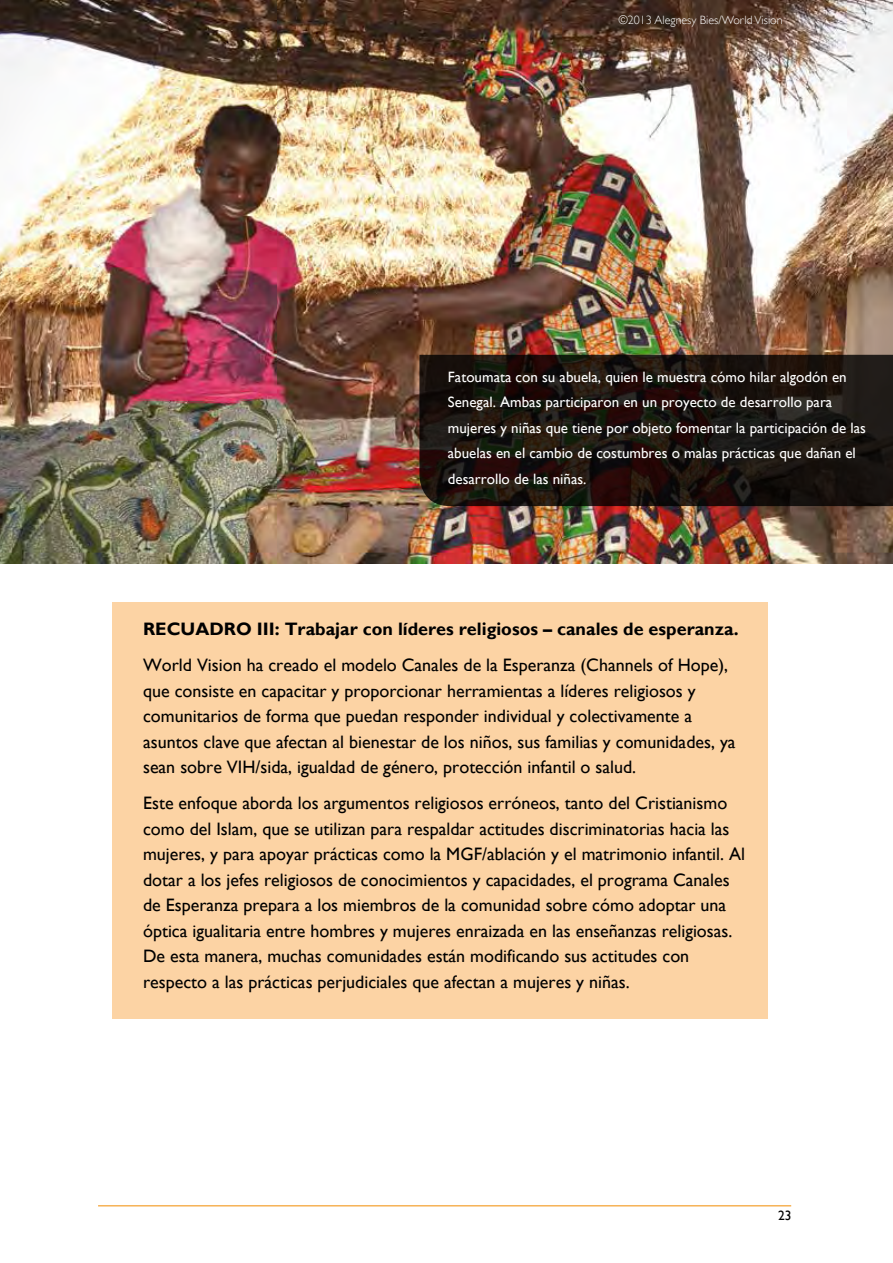
<style>
.page{position:relative;width:893px;height:1263px;background:#fff}
.page>*{position:absolute;margin:0;border:0;box-sizing:border-box;transform-origin:0 0}
.t1{font:18px/25.5px "Gill Sans";color:#000}
.t2{font:700 18px "Gill Sans";color:#000}
.t3{font:15px/25.5px "Gill Sans";color:#fff}
.t4{font:13.5px "Gill Sans";color:#000}
.t5{font:300 12px "Gill Sans";color:#fff}
</style>
<div class="page">
<hr style="left:98px;top:1205px;width:693px;height:1px;background:#f28c00">
<img style="left:0;top:0;width:893px;height:563px">
<svg style="left:419px;top:355px;width:474px;height:151px;background:#1c130f"></svg>
<div style="left:112px;top:602px;width:655px;height:417px;background:#fcd3a4"></div>
<p class="t5" style="left:618px;top:13px;width:166px">©2013 Alegnesy Bies/World Vision</p>
<p class="t3" style="left:448px;top:364px;width:420px">Fatoumata con su abuela, quien le muestra cómo hilar algodón en Senegal. Ambas participaron en un proyecto de desarrollo para mujeres y niñas que tiene por objeto fomentar la participación de las abuelas en el cambio de costumbres o malas prácticas que dañan el desarrollo de las niñas.</p>
<p class="t2" style="left:143px;top:618px;width:597px">RECUADRO III: Trabajar con líderes religiosos – canales de esperanza.</p>
<p class="t1" style="left:143px;top:652px;width:594px">World Vision ha creado el modelo Canales de la Esperanza (Channels of Hope), que consiste en capacitar y proporcionar herramientas a líderes religiosos y comunitarios de forma que puedan responder individual y colectivamente a asuntos clave que afectan al bienestar de los niños, sus familias y comunidades, ya sean sobre VIH/sida, igualdad de género, protección infantil o salud.</p>
<p class="t1" style="left:143px;top:790px;width:603px">Este enfoque aborda los argumentos religiosos erróneos, tanto del Cristianismo como del Islam, que se utilizan para respaldar actitudes discriminatorias hacia las mujeres, y para apoyar prácticas como la MGF/ablación y el matrimonio infantil. Al dotar a los jefes religiosos de conocimientos y capacidades, el programa Canales de Esperanza prepara a los miembros de la comunidad sobre cómo adoptar una óptica igualitaria entre hombres y mujeres enraizada en las enseñanzas religiosas.<br>De esta manera, muchas comunidades están modificando sus actitudes con respecto a las prácticas perjudiciales que afectan a mujeres y niñas.</p>
<p class="t4" style="left:778px;top:1208px;width:15px">23</p>
</div>
